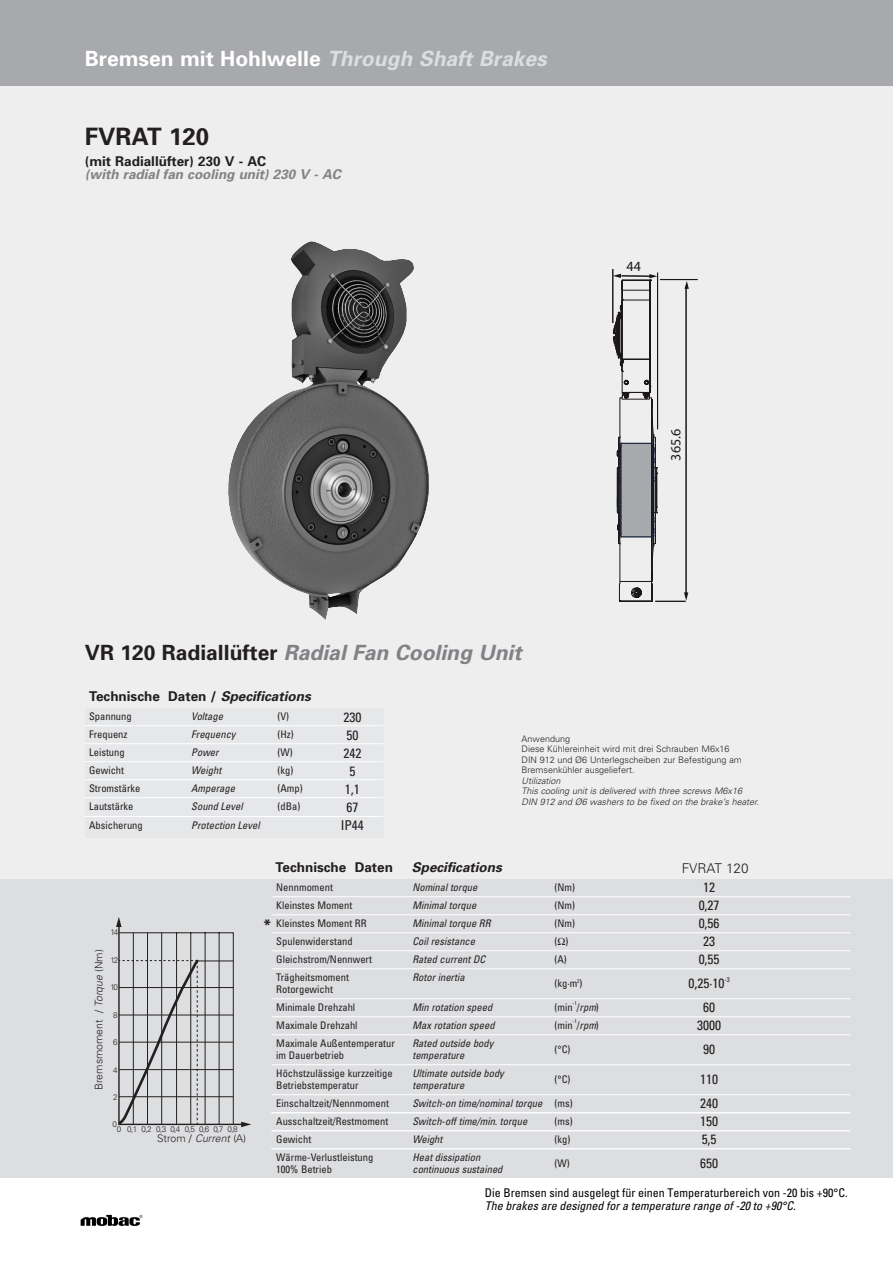
<style>
.page{position:relative;width:893px;height:1263px;background:#fff}
.page>*{position:absolute;margin:0;border:0;box-sizing:border-box;transform-origin:0 0}
.t1{font:700 24px "Univers";color:#231f20}
.t2{font:700 21px "Univers";color:#fff}
.t3{font:italic 700 21px "Univers";color:#808285}
.t4{font:700 15px "Univers";color:#231f20}
.t5{font:14.1px "Century Gothic";color:#1a161a}
.t6{font:700 13.5px "Univers";color:#231f20}
.t7{font:condensed 13.5px/18px "Univers";color:#231f20;text-align:center}
.t8{font:italic 700 13.5px "Univers";color:#808285}
.t9{font:italic 700 13.5px "Univers";color:#231f20}
.t10{font:300 13.5px "Univers";color:#231f20}
.t11{font:condensed 12px "Univers LT Std";color:#000}
.t12{font:italic condensed 12px "Univers LT Std";color:#000}
.t13{font:condensed 10.5px/18px "Univers";color:#231f20}
.t14{font:italic condensed 10.5px "Univers";color:#231f20}
.t15{font:300 10.5px "Univers";color:#231f20}
.t16{font:300 9px/10.5px "Univers";color:#231f20}
.t17{font:italic 300 9px/10.5px "Univers";color:#231f20}
.t18{font:300 8.1px "Univers";color:#231f20}
.t19{font:condensed 6.75px "Univers";color:#231f20}
.t20{font:condensed 5.25px "Univers";color:#231f20}
.t21{font:300 3.9px "Univers";color:#000}
.s1{font-style:italic;color:#dcdddf}
.s2{font-style:normal;color:#231f20}
.s3{font-style:italic}
</style>
<div class="page">
<div style="left:0;top:85px;width:892px;height:1093px;background:#eeeeef"></div>
<div style="left:0;top:0;width:892px;height:85px;background:#a8a9ad"></div>
<div style="left:0;top:879px;width:892px;height:299px;background:#dddee0"></div>
<hr style="left:271px;top:1112px;width:578px;height:1px;background:#fff">
<hr style="left:271px;top:1130px;width:578px;height:1px;background:#fff">
<hr style="left:271px;top:1148px;width:578px;height:1px;background:#fff">
<hr style="left:272px;top:968px;width:578px;height:1px;background:#fff">
<hr style="left:272px;top:932px;width:578px;height:1px;background:#fff">
<hr style="left:272px;top:950px;width:578px;height:1px;background:#fff">
<hr style="left:272px;top:914px;width:578px;height:1px;background:#fff">
<hr style="left:272px;top:896px;width:578px;height:1px;background:#fff">
<hr style="left:272px;top:998px;width:578px;height:1px;background:#fff">
<hr style="left:272px;top:1016px;width:578px;height:1px;background:#fff">
<hr style="left:272px;top:1034px;width:578px;height:1px;background:#fff">
<hr style="left:272px;top:1064px;width:578px;height:1px;background:#fff">
<hr style="left:272px;top:1094px;width:578px;height:1px;background:#fff">
<hr style="left:272px;top:1112px;width:578px;height:1px;background:#fff">
<hr style="left:272px;top:1130px;width:578px;height:1px;background:#fff">
<hr style="left:272px;top:1148px;width:578px;height:1px;background:#fff">
<svg style="left:81px;top:1215px;width:59px;height:11px"></svg>
<svg style="left:116px;top:917px;width:135px;height:210px"></svg>
<hr style="left:685px;top:287px;width:1px;height:310px;background:#1a161a">
<svg style="left:684px;top:592px;width:4px;height:9px"></svg>
<svg style="left:684px;top:281px;width:4px;height:8px"></svg>
<svg style="left:613px;top:274px;width:44px;height:328px"></svg>
<hr style="left:655px;top:601px;width:30px;height:1px;background:#1a161a">
<hr style="left:660px;top:279px;width:37px;height:1px;background:#1a161a">
<hr style="left:612px;top:269px;width:1px;height:54px;background:#1a161a">
<hr style="left:657px;top:273px;width:1px;height:156px;background:#1a161a">
<img style="left:228px;top:241px;width:201px;height:379px">
<div style="left:85px;top:708px;width:298px;height:129px;background:#e6e7e9"></div>
<hr style="left:85px;top:779px;width:298px;height:1px;background:#fff">
<hr style="left:85px;top:761px;width:298px;height:1px;background:#fff">
<hr style="left:85px;top:743px;width:298px;height:1px;background:#fff">
<hr style="left:85px;top:725px;width:298px;height:1px;background:#fff">
<hr style="left:85px;top:797px;width:298px;height:1px;background:#fff">
<hr style="left:85px;top:816px;width:298px;height:1px;background:#fff">
<h2 class="t2" style="left:85px;top:51px;width:463px">Bremsen mit Hohlwelle <span class="s1">Through Shaft Brakes</span></h2>
<h1 class="t1" style="left:85px;top:128px;width:126px">FVRAT 120</h1>
<p class="t6" style="left:85px;top:156px;width:183px">(mit Radiallüfter) 230 V - AC</p>
<p class="t8" style="left:85px;top:170px;width:257px">(with radial fan cooling unit) 230 V - AC</p>
<h2 class="t3" style="left:85px;top:645px;width:438px"><span class="s2">VR 120 Radiallüfter</span> Radial Fan Cooling Unit</h2>
<p class="t6" style="left:89px;top:691px;width:223px">Technische Daten / <span class="s3">Specifications</span></p>
<h3 class="t5" style="left:626px;top:258px;width:16px">44</h3>
<h3 class="t5" style="left:667px;top:461px;width:33px;rotate:-90deg">365.6</h3>
<p class="t13" style="left:89px;top:708px;width:44px">Spannung</p>
<p class="t14" style="left:191px;top:712px;width:33px">Voltage</p>
<p class="t13" style="left:89px;top:726px;width:40px">Frequenz</p>
<p class="t14" style="left:191px;top:730px;width:46px">Frequency</p>
<p class="t13" style="left:89px;top:744px;width:37px">Leistung</p>
<p class="t14" style="left:191px;top:748px;width:29px">Power</p>
<p class="t13" style="left:89px;top:762px;width:36px">Gewicht</p>
<p class="t14" style="left:191px;top:766px;width:32px">Weight</p>
<p class="t13" style="left:89px;top:780px;width:53px">Stromstärke</p>
<p class="t14" style="left:191px;top:784px;width:45px">Amperage</p>
<p class="t13" style="left:89px;top:798px;width:46px">Lautstärke</p>
<p class="t14" style="left:191px;top:802px;width:53px">Sound Level</p>
<p class="t13" style="left:89px;top:818px;width:55px">Absicherung</p>
<p class="t14" style="left:191px;top:822px;width:70px">Protection Level</p>
<p class="t13" style="left:277px;top:708px;width:27px">(V) (Hz) (W) (kg) (Amp) (dBa)</p>
<p class="t7" style="left:341px;top:709px;width:25px">230<br>50<br>242<br>5<br>1,1<br>67<br>IP44</p>
<p class="t6" style="left:275px;top:862px;width:119px">Technische Daten</p>
<p class="t9" style="left:412px;top:862px;width:92px">Specifications</p>
<p class="t16" style="left:521px;top:734px;width:222px">Anwendung<br>Diese Kühlereinheit wird mit drei Schrauben M6x16<br>DIN 912 und Ø6 Unterlegscheiben zur Befestigung am Bremsenkühler ausgeliefert.</p>
<p class="t17" style="left:521px;top:776px;width:239px">Utilization<br>This cooling unit is delivered with three screws M6x16<br>DIN 912 and Ø6 washers to be fixed on the brake’s heater.</p>
<p class="t10" style="left:681px;top:864px;width:68px">FVRAT 120</p>
<p class="t18" style="left:110px;top:929px;width:9px">14</p>
<p class="t15" style="left:95px;top:1090px;width:142px;rotate:-90deg">Bremsmoment / <span class="s3">Torque</span> (Nm)</p>
<p class="t18" style="left:110px;top:958px;width:9px">12</p>
<p class="t18" style="left:110px;top:984px;width:9px">10</p>
<p class="t18" style="left:113px;top:1012px;width:6px">8</p>
<p class="t18" style="left:113px;top:1039px;width:6px">6</p>
<p class="t18" style="left:113px;top:1067px;width:6px">4</p>
<p class="t18" style="left:113px;top:1094px;width:6px">2</p>
<p class="t18" style="left:112px;top:1121px;width:6px">0</p>
<p class="t18" style="left:117px;top:1126px;width:122px">0 0,1 0,2 0,3 0,4 0,5 0,6 0,7 0,8</p>
<p class="t15" style="left:157px;top:1135px;width:90px">Strom / <span class="s3">Current</span> (A)</p>
<p class="t21" style="left:139px;top:1216px;width:5px">®</p>
<p class="t13" style="left:276px;top:879px;width:58px">Nennmoment</p>
<p class="t14" style="left:412px;top:883px;width:66px">Nominal torque</p>
<p class="t13" style="left:276px;top:897px;width:78px">Kleinstes Moment</p>
<p class="t14" style="left:412px;top:901px;width:65px">Minimal torque</p>
<p class="t13" style="left:276px;top:915px;width:92px">Kleinstes Moment RR</p>
<p class="t14" style="left:412px;top:919px;width:80px">Minimal torque RR</p>
<p class="t13" style="left:276px;top:933px;width:78px">Spulenwiderstand</p>
<p class="t14" style="left:412px;top:937px;width:64px">Coil resistance</p>
<p class="t13" style="left:276px;top:951px;width:97px">Gleichstrom/Nennwert</p>
<p class="t14" style="left:412px;top:955px;width:74px">Rated current DC</p>
<p class="t13" style="left:276px;top:969px;width:74px">Trägheitsmoment</p>
<p class="t14" style="left:412px;top:973px;width:54px">Rotor inertia</p>
<p class="t13" style="left:276px;top:981px;width:80px">Rotorgewicht<br>Minimale Drehzahl</p>
<h3 class="t4" style="left:263px;top:919px;width:10px">*</h3>
<p class="t14" style="left:412px;top:1003px;width:81px">Min rotation speed</p>
<p class="t13" style="left:276px;top:1017px;width:83px">Maximale Drehzahl</p>
<p class="t14" style="left:412px;top:1021px;width:84px">Max rotation speed</p>
<p class="t13" style="left:276px;top:1035px;width:120px">Maximale Außentemperatur</p>
<p class="t14" style="left:412px;top:1039px;width:82px">Rated outside body</p>
<p class="t13" style="left:276px;top:1047px;width:69px">im Dauerbetrieb</p>
<p class="t14" style="left:412px;top:1051px;width:53px">temperature</p>
<p class="t13" style="left:276px;top:1065px;width:118px">Höchstzulässige kurzzeitige</p>
<p class="t14" style="left:412px;top:1069px;width:93px">Ultimate outside body</p>
<p class="t13" style="left:276px;top:1077px;width:84px">Betriebstemperatur</p>
<p class="t14" style="left:412px;top:1081px;width:53px">temperature</p>
<p class="t13" style="left:276px;top:1095px;width:114px">Einschaltzeit/Nennmoment</p>
<p class="t14" style="left:412px;top:1099px;width:131px">Switch-on time/nominal torque</p>
<p class="t13" style="left:276px;top:1113px;width:113px">Ausschaltzeit/Restmoment</p>
<p class="t14" style="left:412px;top:1117px;width:116px">Switch-off time/min. torque</p>
<p class="t13" style="left:276px;top:1131px;width:36px">Gewicht</p>
<p class="t14" style="left:412px;top:1135px;width:32px">Weight</p>
<p class="t13" style="left:276px;top:1149px;width:98px">Wärme-Verlustleistung</p>
<p class="t14" style="left:412px;top:1153px;width:69px">Heat dissipation</p>
<p class="t13" style="left:276px;top:1161px;width:57px">100% Betrieb</p>
<p class="t14" style="left:412px;top:1165px;width:92px">continuous sustained</p>
<p class="t13" style="left:554px;top:879px;width:22px">(Nm) (Nm) (Nm) ( ) (A)</p>
<p class="t13" style="left:554px;top:975px;width:30px">(kg·m<sup>2</sup>)</p>
<p class="t13" style="left:554px;top:999px;width:46px">(min /<span class="s3">rpm</span>)</p>
<p class="t20" style="left:572px;top:1001px;width:6px">-1</p>
<p class="t13" style="left:554px;top:1017px;width:46px">(min /<span class="s3">rpm</span>)</p>
<p class="t20" style="left:572px;top:1019px;width:6px">-1</p>
<p class="t13" style="left:554px;top:1041px;width:17px">(°C)</p>
<p class="t13" style="left:554px;top:1071px;width:17px">(°C)</p>
<p class="t13" style="left:554px;top:1095px;width:20px;text-align:justify">(ms) (ms) (kg)</p>
<p class="t13" style="left:554px;top:1155px;width:17px">(W)</p>
<p class="t7" style="left:698px;top:880px;width:22px">12<br>0,27<br>0,56<br>23<br>0,55</p>
<p class="t7" style="left:688px;top:976px;width:37px">0,25·10</p>
<p class="t19" style="left:724px;top:977px;width:7px">-3</p>
<p class="t7" style="left:697px;top:1000px;width:25px">60<br>3000</p>
<p class="t7" style="left:703px;top:1042px;width:13px">90</p>
<p class="t7" style="left:700px;top:1069px;width:19px;line-height:24px;text-align:left">110<br>240</p>
<p class="t7" style="left:700px;top:1114px;width:19px;text-align:left">150<br>5,5</p>
<p class="t7" style="left:700px;top:1156px;width:19px">650</p>
<p class="t11" style="left:485px;top:1186px;width:364px">Die Bremsen sind ausgelegt für einen Temperaturbereich von -20 bis +90°C.</p>
<p class="t12" style="left:485px;top:1198px;width:312px">The brakes are designed for a temperature range of -20 to +90°C.</p>
</div>
